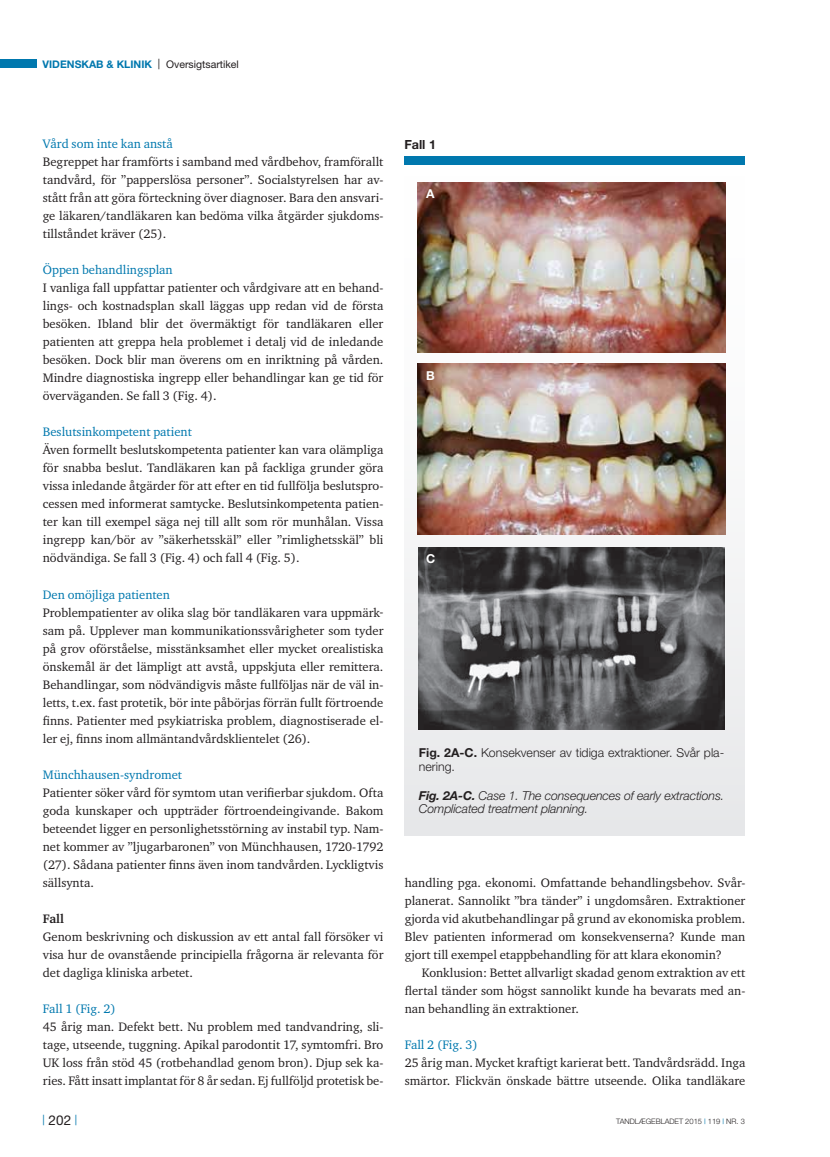
<style>
.page{position:relative;width:830px;height:1157px;background:#fff}
.page>*{position:absolute;margin:0;border:0;box-sizing:border-box;transform-origin:0 0}
.t1{font:13.5px "Helvetica Neue";color:#231f20}
.t2{font:12.6px/18px "Charter ITC";color:#231f20;text-align:justify}
.t3{font:12.6px "Charter ITC";color:#0078ae}
.t4{font:700 12.6px "Helvetica Neue";color:#231f20}
.t5{font:700 12.6px "Charter ITC";color:#231f20}
.t6{font:italic 300 12.3px/13.5px "Helvetica Neue";letter-spacing:-.01em;color:#231f20}
.t7{font:300 12.3px/14.7px "Helvetica Neue";color:#231f20}
.t8{font:700 12.3px "Helvetica Neue";color:#fff}
.t9{font:700 10.5px "Helvetica Neue";color:#0078ae}
.t10{font:300 7.5px "Helvetica Neue";color:#231f20}
.s1{font-family:"Helvetica Neue LT Std";font-weight:400;color:#231f20}
.s2{font-weight:400;color:#231f20}
.s3{font-weight:700}
.s4{font-weight:400;color:#0078ae}
</style>
<div class="page">
<div style="left:0;top:60px;width:37px;height:8px;background:#0078ae"></div>
<div style="left:404px;top:165px;width:340px;height:671px;background:linear-gradient(to bottom,#fff,#e0e1e3)"></div>
<div style="left:404px;top:156px;width:340px;height:9px;background:#0078ae"></div>
<img style="left:417px;top:183px;width:308px;height:169px">
<img style="left:417px;top:364px;width:308px;height:171px">
<img style="left:418px;top:547px;width:306px;height:182px">
<p class="t9" style="left:43px;top:58px;width:198px">VIDENSKAB &amp; KLINIK <span class="s1">|</span> <span class="s2">Oversigtsartikel</span></p>
<p class="t3" style="left:43px;top:136px;width:131px">Vård som inte kan anstå</p>
<p class="t2" style="left:43px;top:153px;width:342px">Begreppet har framförts i samband med vårdbehov, framförallt tandvård, för ”papperslösa personer”. Socialstyrelsen har av&shy;stått från att göra förteckning över diagnoser. Bara den ansvari&shy;ge läkaren/tandläkaren kan bedöma vilka åtgärder sjukdoms&shy;tillståndet kräver (25).</p>
<p class="t3" style="left:43px;top:262px;width:131px">Öppen behandlingsplan</p>
<p class="t2" style="left:43px;top:279px;width:342px">I vanliga fall uppfattar patienter och vårdgivare att en behand&shy;lings- och kostnadsplan skall läggas upp redan vid de första besöken. Ibland blir det övermäktigt för tandläkaren eller patienten att greppa hela problemet i detalj vid de inledande besöken. Dock blir man överens om en inriktning på vården.<br>Mindre diagnostiska ingrepp eller behandlingar kan ge tid för överväganden. Se fall 3 (Fig. 4).</p>
<p class="t3" style="left:43px;top:424px;width:150px">Beslutsinkompetent patient</p>
<p class="t2" style="left:43px;top:441px;width:342px">Även formellt beslutskompetenta patienter kan vara olämpliga för snabba beslut. Tandläkaren kan på fackliga grunder göra vissa inledande åtgärder för att efter en tid fullfölja beslutspro&shy;cessen med informerat samtycke. Beslutsinkompetenta patien&shy;ter kan till exempel säga nej till allt som rör munhålan. Vissa ingrepp kan/bör av ”säkerhetsskäl” eller ”rimlighetsskäl” bli nödvändiga. Se fall 3 (Fig. 4) och fall 4 (Fig. 5).</p>
<p class="t3" style="left:43px;top:586px;width:128px">Den omöjliga patienten</p>
<p class="t2" style="left:43px;top:603px;width:342px">Problempatienter av olika slag bör tandläkaren vara uppmärk&shy;sam på. Upplever man kommunikationssvårigheter som tyder på grov oförståelse, misstänksamhet eller mycket orealistiska önskemål är det lämpligt att avstå, uppskjuta eller remittera.<br>Behandlingar, som nödvändigvis måste fullföljas när de väl in&shy;letts, t.ex. fast protetik, bör inte påbörjas förrän fullt förtroende finns. Patienter med psykiatriska problem, diagnostiserade el&shy;ler ej, finns inom allmäntandvårdsklientelet (26).</p>
<p class="t3" style="left:43px;top:766px;width:141px">Münchhausen-syndromet</p>
<p class="t2" style="left:43px;top:783px;width:342px">Patienter söker vård för symtom utan verifierbar sjukdom. Ofta goda kunskaper och uppträder förtroendeingivande. Bakom beteendet ligger en personlighetsstörning av instabil typ. Nam&shy;net kommer av ”ljugarbaronen” von Münchhausen, 1720-1792 (27). Sådana patienter finns även inom tandvården. Lyckligtvis sällsynta.</p>
<p class="t5" style="left:43px;top:910px;width:22px">Fall</p>
<p class="t2" style="left:43px;top:927px;width:342px">Genom beskrivning och diskussion av ett antal fall försöker vi visa hur de ovanstående principiella frågorna är relevanta för det dagliga kliniska arbetet.</p>
<p class="t3" style="left:43px;top:1000px;width:74px">Fall 1 (Fig. 2)</p>
<p class="t2" style="left:43px;top:1017px;width:342px">45 årig man. Defekt bett. Nu problem med tandvandring, sli&shy;tage, utseende, tuggning. Apikal parodontit 17, symtomfri. Bro UK loss från stöd 45 (rotbehandlad genom bron). Djup sek ka&shy;ries. Fått insatt implantat för 8 år sedan. Ej fullföljd protetisk be-</p>
<p class="t4" style="left:404px;top:136px;width:33px">Fall 1</p>
<p class="t8" style="left:426px;top:186px;width:10px">A</p>
<p class="t8" style="left:426px;top:368px;width:10px">B</p>
<p class="t8" style="left:426px;top:550px;width:11px">C</p>
<p class="t7" style="left:418px;top:744px;width:306px"><span class="s3">Fig. 2A-C.</span> Konsekvenser av tidiga extraktioner. Svår pla&shy;nering.</p>
<p class="t6" style="left:418px;top:788px;width:306px"><span class="s3">Fig. 2A-C.</span> Case 1. The consequences of early extractions.<br>Complicated treatment planning.</p>
<p class="t2" style="left:404px;top:873px;width:342px">handling pga. ekonomi. Omfattande behandlingsbehov. Svår&shy;planerat. Sannolikt ”bra tänder” i ungdomsåren. Extraktioner gjorda vid akutbehandlingar på grund av ekonomiska problem.<br>Blev patienten informerad om konsekvenserna? Kunde man gjort till exempel etappbehandling för att klara ekonomin?</p>
<p class="t2" style="left:404px;top:963px;width:342px;text-indent:17px">Konklusion: Bettet allvarligt skadad genom extraktion av ett flertal tänder som högst sannolikt kunde ha bevarats med an&shy;nan behandling än extraktioner.</p>
<p class="t3" style="left:404px;top:1036px;width:74px">Fall 2 (Fig. 3)</p>
<p class="t2" style="left:404px;top:1053px;width:342px">25 årig man. Mycket kraftigt karierat bett. Tandvårdsrädd. Inga smärtor. Flickvän önskade bättre utseende. Olika tandläkare</p>
<p class="t1" style="left:43px;top:1112px;width:36px"><sup>|</sup> 202 <sup>|</sup></p>
<p class="t10" style="left:615px;top:1116px;width:130px">TANDLÆGEBLADET 2015 <span class="s4">|</span> 119 <span class="s4">|</span> NR. 3</p>
</div>
